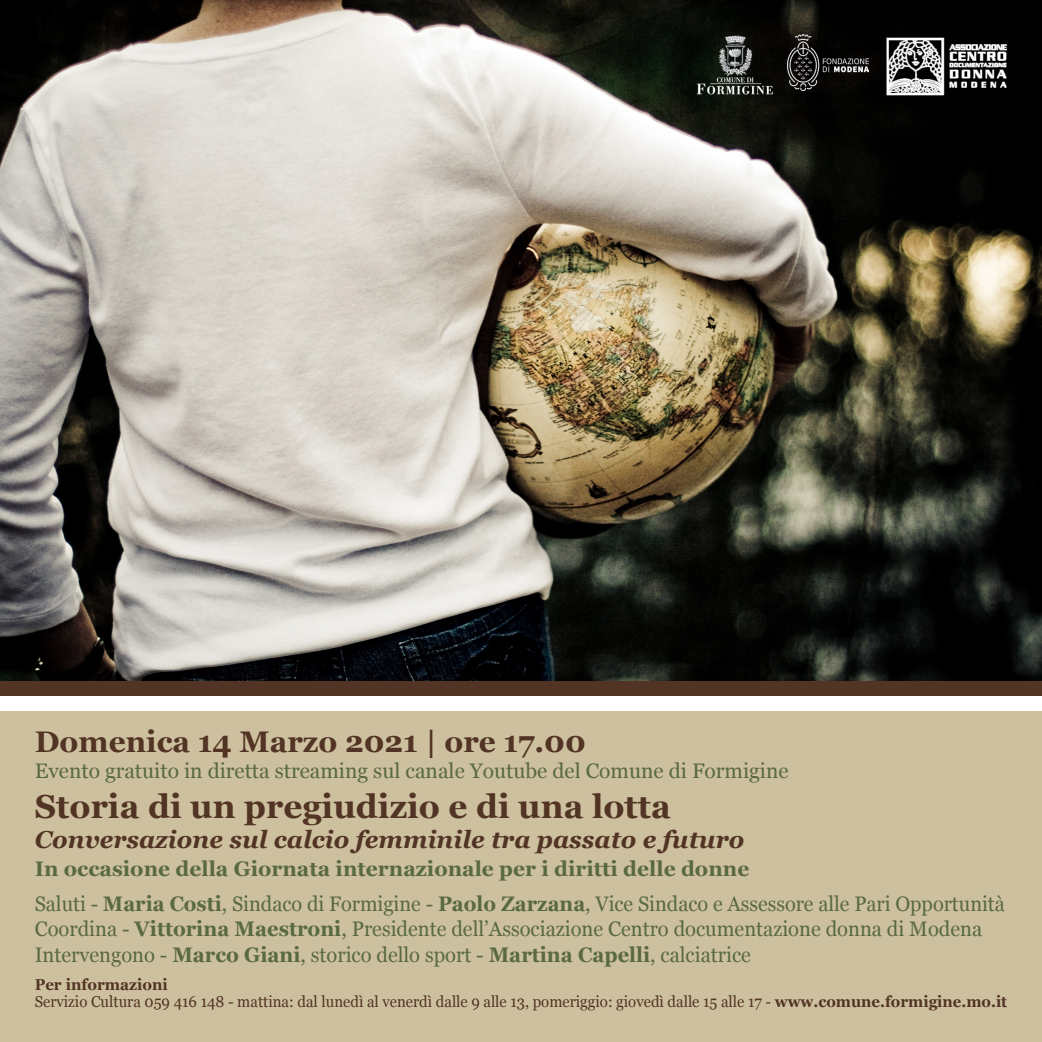
<style>
.page{position:relative;width:1042px;height:1042px;background:#fff}
.page>*{position:absolute;margin:0;border:0;box-sizing:border-box;transform-origin:0 0}
.t1{font:700 33.25px "Georgia";color:#523424}
.t2{font:700 29.75px "Georgia";color:#523424}
.t3{font:italic 700 24.5px "Georgia";color:#523424}
.t4{font:21px "Georgia";color:#596941;scale:.96 1}
.t5{font:21px "Georgia";color:#596941;scale:.95 1}
.t6{font:21px "Georgia";color:#596941}
.t7{font:700 21px "Georgia";color:#596941}
.t8{font:15.75px "Georgia";color:#523424;scale:.95 1}
.t9{font:700 15.75px "Georgia";color:#523424;scale:.96 1}
.s1{font-weight:700}
</style>
<div class="page">
<img style="left:0;top:0;width:1042px;height:681px">
<div style="left:0;top:711px;width:1042px;height:331px;background:#cdc09f"></div>
<div style="left:0;top:681px;width:1042px;height:15px;background:#523424"></div>
<img style="left:694px;top:35px;width:81px;height:64px">
<img style="left:788px;top:35px;width:80px;height:56px">
<img style="left:885px;top:35px;width:128px;height:64px">
<p class="t2" style="left:35px;top:719px;width:553px">Domenica 14 Marzo 2021 | ore 17.00</p>
<p class="t6" style="left:35px;top:755px;width:755px">Evento gratuito in diretta streaming sul canale Youtube del Comune di Formigine</p>
<p class="t1" style="left:35px;top:782px;width:637px">Storia di un pregiudizio e di una lotta</p>
<p class="t3" style="left:35px;top:821px;width:711px">Conversazione sul calcio femminile tra passato e futuro</p>
<p class="t7" style="left:35px;top:853px;width:716px">In occasione della Giornata internazionale per i diritti delle donne</p>
<p class="t5" style="left:35px;top:888px;width:1022px">Saluti - <span class="s1">Maria Costi</span>, Sindaco di Formigine - <span class="s1">Paolo Zarzana</span>, Vice Sindaco e Assessore alle Pari Opportunità</p>
<p class="t4" style="left:35px;top:914px;width:988px">Coordina - <span class="s1">Vittorina Maestroni</span>, Presidente dell’Associazione Centro documentazione donna di Modena</p>
<p class="t4" style="left:35px;top:939px;width:747px">Intervengono - <span class="s1">Marco Giani</span>, storico dello sport - <span class="s1">Martina Capelli</span>, calciatrice</p>
<p class="t9" style="left:35px;top:972px;width:140px">Per informazioni</p>
<p class="t8" style="left:35px;top:990px;width:1025px">Servizio Cultura 059 416 148 - mattina: dal lunedì al venerdì dalle 9 alle 13, pomeriggio: giovedì dalle 15 alle 17 - <span class="s1">www.comune.formigine.mo.it</span></p>
</div>
